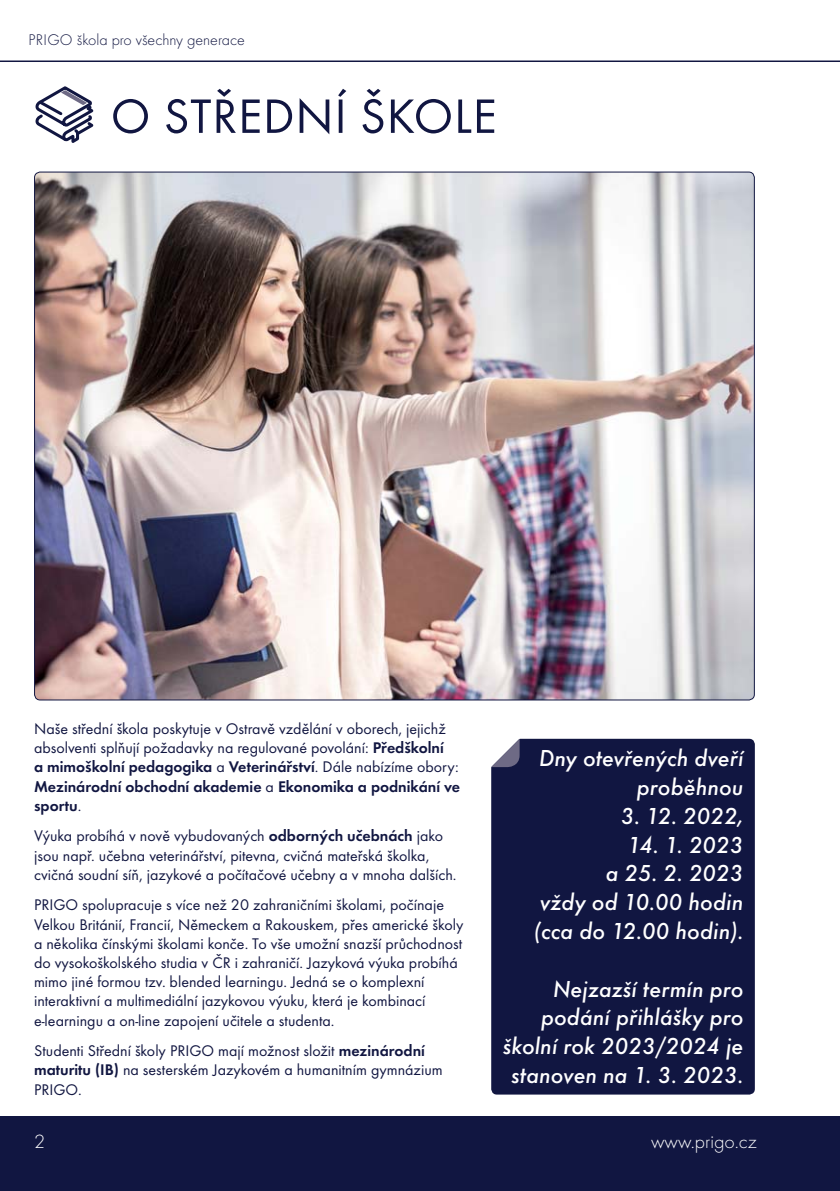
<style>
.page{position:relative;width:840px;height:1191px;background:#fff}
.page>*{position:absolute;margin:0;border:0;box-sizing:border-box;transform-origin:0 0}
.t1{font:50px "Futura TOT";letter-spacing:.015em;color:#111641}
.t2{font:24px/28.8px "Futura TOT Medi Obli";color:#fff;text-align:right}
.t3{font:20px "Futura TOT Ligh";color:#fff}
.t4{font:16px/19.2px "Futura TOT";color:#111641}
.t5{font:16px "Futura TOT Ligh";color:#111641}
.s1{font-weight:600}
</style>
<div class="page">
<div style="left:0;top:1116px;width:839px;height:75px;background:#111641"></div>
<img style="left:35px;top:172px;width:719px;height:528px;border-radius:6px">
<hr style="left:0;top:60px;width:839px;height:2px;background:#111641">
<div style="left:491px;top:739px;width:263px;height:355px;background:#111641"></div>
<svg style="left:491px;top:738px;width:31px;height:32px"></svg>
<svg style="left:35px;top:86px;width:59px;height:57px"></svg>
<p class="t5" style="left:28px;top:32px;width:218px">PRIGO škola pro všechny generace</p>
<h1 class="t1" style="left:111px;top:93px;width:387px">O STŘEDNÍ ŠKOLE</h1>
<p class="t4" style="left:34px;top:720px;width:427px">Naše střední škola poskytuje v Ostravě vzdělání v oborech, jejichž absolventi splňují požadavky na regulované povolání: <span class="s1">Předškolní<br>a mimoškolní pedagogika</span> a <span class="s1">Veterinářství</span>. Dále nabízíme obory:<br><span class="s1">Mezinárodní obchodní akademie</span> a <span class="s1">Ekonomika a podnikání ve sportu</span>.</p>
<p class="t4" style="left:34px;top:827px;width:424px">Výuka probíhá v nově vybudovaných <span class="s1">odborných učebnách</span> jako jsou např. učebna veterinářství, pitevna, cvičná mateřská školka, cvičná soudní síň, jazykové a počítačové učebny a v mnoha dalších.</p>
<p class="t4" style="left:34px;top:896px;width:431px">PRIGO spolupracuje s více než 20 zahraničními školami, počínaje Velkou Británií, Francií, Německem a Rakouskem, přes americké školy a několika čínskými školami konče. To vše umožní snazší průchodnost do vysokoškolského studia v ČR i zahraničí. Jazyková výuka probíhá mimo jiné formou tzv. blended learningu. Jedná se o komplexní interaktivní a multimediální jazykovou výuku, která je kombinací e-learningu a on-line zapojení učitele a studenta.</p>
<p class="t4" style="left:34px;top:1042px;width:410px">Studenti Střední školy PRIGO mají možnost složit <span class="s1">mezinárodní maturitu (IB)</span> na sesterském Jazykovém a humanitním gymnázium<br>PRIGO.</p>
<h2 class="t2" style="left:539px;top:745px;width:206px">Dny otevřených dveří proběhnou</h2>
<h2 class="t2" style="left:620px;top:802px;width:124px">3. 12. 2022,</h2>
<h2 class="t2" style="left:533px;top:831px;width:211px">14. 1. 2023<br>a 25. 2. 2023<br>vždy od 10.00 hodin (cca do 12.00 hodin).</h2>
<h2 class="t2" style="left:502px;top:975px;width:242px">Nejzazší termín pro podání přihlášky pro školní rok 2023/2024 je stanoven na 1. 3. 2023.</h2>
<p class="t3" style="left:34px;top:1131px;width:12px">2</p>
<p class="t3" style="left:650px;top:1131px;width:107px">www.prigo.cz</p>
</div>
